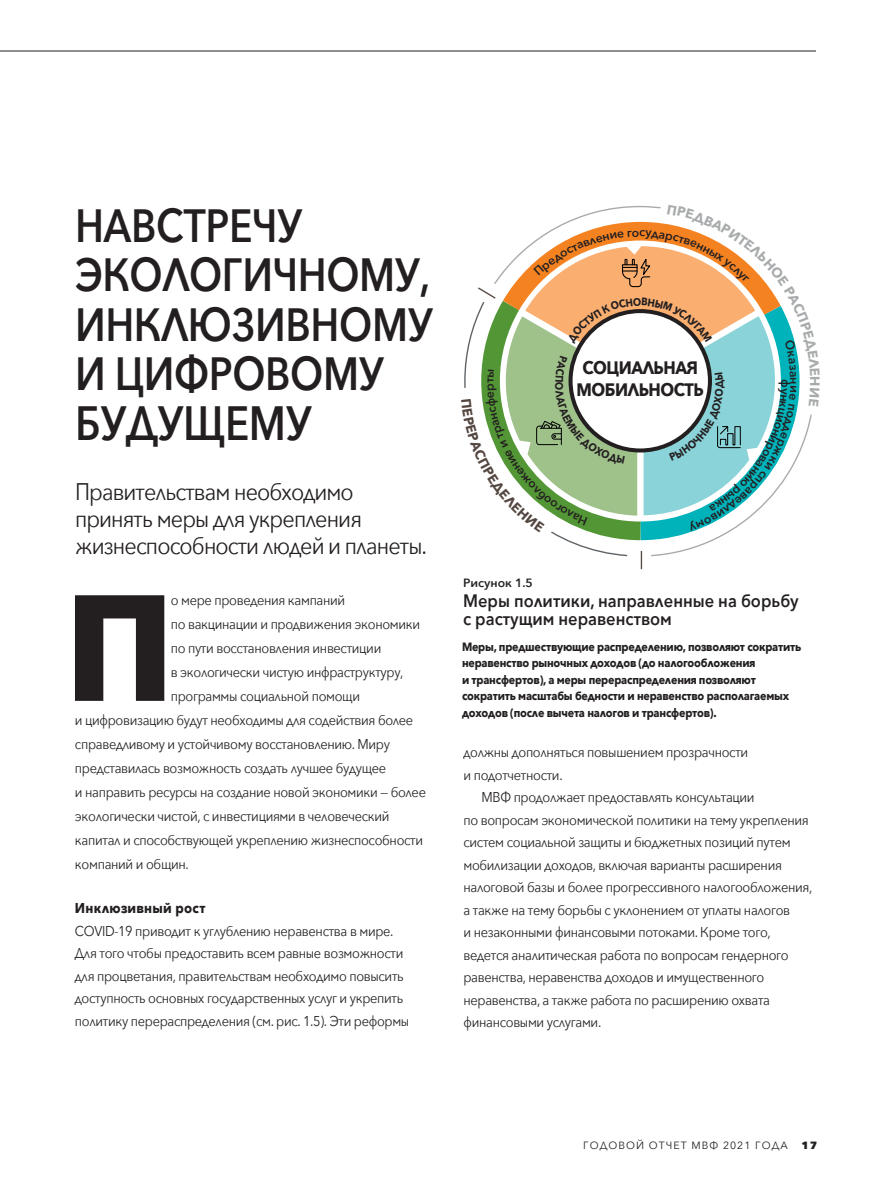
<style>
.page{position:relative;width:891px;height:1188px;background:#fff}
.page>*{position:absolute;margin:0;border:0;box-sizing:border-box;transform-origin:0 0}
.t1{font:900 156.75px "Myriad Pro";color:#231f20}
.t2{font:600 48px "Avenir Next";letter-spacing:-.01em;color:#231f20;scale:.84 1}
.t3{font:600 46.5px/49.5px "Avenir Next";letter-spacing:-.01em;color:#231f20;scale:.84 1}
.t4{font:24px/27px "Avenir Next";letter-spacing:-.04em;color:#231f20;scale:.9 1}
.t5{font:600 18px/18px "Avenir Next";color:#231f20;scale:.9 1}
.t6{font:700 18px/21.9px "Avenir Next";letter-spacing:-.03em;color:#231f20;text-align:center;scale:.9 1}
.t7{font:14.25px/22.5px "Avenir Next";letter-spacing:-.025em;color:#231f20;scale:.9 1}
.t8{font:700 14.25px "Avenir Next";letter-spacing:.02em;color:#231f20;scale:.9 1}
.t9{font:700 12px/16.5px "Avenir Next";letter-spacing:-.02em;color:#231f20;scale:.9 1}
.t10{font:600 12px "Avenir Next";color:#231f20}
.t11{font:700 10.8px "Avenir Next";color:#231f20;scale:.9 1}
.t12{font:10.5px "Avenir Next";letter-spacing:.1em;color:#231f20}
.t13{font:800 10.5px "Avenir Next";color:#231f20}
</style>
<div class="page">
<hr style="left:0;top:51px;width:816px;height:1px;background:#231f20">
<svg style="left:464px;top:205px;width:348px;height:364px"></svg>
<h3 class="t3" style="left:75px;top:200px;width:428px">НАВСТРЕЧУ<br>ЭКОЛОГИЧНОМУ,<br>ИНКЛЮЗИВНОМУ<br>И ЦИФРОВОМУ</h3>
<h2 class="t2" style="left:75px;top:382px;width:283px">БУДУЩЕМУ</h2>
<h3 class="t4" style="left:75px;top:477px;width:393px">Правительствам необходимо принять меры для укрепления жизнеспособности людей и планеты.</h3>
<h1 class="t1" style="left:65px;top:559px;width:110px">П</h1>
<p class="t7" style="left:171px;top:588px;width:195px">о мере проведения кампаний</p>
<p class="t7" style="left:171px;top:612px;width:279px">по вакцинации и продвижения экономики</p>
<p class="t7" style="left:171px;top:636px;width:236px">по пути восстановления инвестиции</p>
<p class="t7" style="left:171px;top:660px;width:260px">в экологически чистую инфраструктуру,</p>
<p class="t7" style="left:171px;top:684px;width:212px">программы социальной помощи</p>
<p class="t7" style="left:75px;top:708px;width:377px">и цифровизацию будут необходимы для содействия более</p>
<p class="t7" style="left:75px;top:732px;width:351px">справедливому и устойчивому восстановлению. Миру</p>
<p class="t7" style="left:75px;top:756px;width:347px">представилась возможность создать лучшее будущее</p>
<p class="t7" style="left:75px;top:780px;width:392px">и направить ресурсы на создание новой экономики — более</p>
<p class="t7" style="left:75px;top:804px;width:351px">экологически чистой, с инвестициями в человеческий</p>
<p class="t7" style="left:75px;top:828px;width:388px">капитал и способствующей укреплению жизнеспособности</p>
<p class="t7" style="left:75px;top:852px;width:128px">компаний и общин.</p>
<p class="t8" style="left:75px;top:896px;width:147px">Инклюзивный рост</p>
<p class="t7" style="left:75px;top:919px;width:373px">COVID-19 приводит к углублению неравенства в мире.<br>Для того чтобы предоставить всем равные возможности для процветания, правительствам необходимо повысить доступность основных государственных услуг и укрепить политику перераспределения (см. рис. 1.5). Эти реформы</p>
<p class="t6" style="left:577px;top:357px;width:143px">СОЦИАЛЬНАЯ<br>МОБИЛЬНОСТЬ</p>
<p class="t11" style="left:710px;top:388px;width:11px;rotate:-90deg">Д</p>
<p class="t10" style="left:463px;top:573px;width:71px">Рисунок 1.5</p>
<p class="t5" style="left:463px;top:591px;width:375px">Меры политики, направленные на борьбу с растущим неравенством</p>
<p class="t9" style="left:462px;top:638px;width:379px">Меры, предшествующие распределению, позволяют сократить неравенство рыночных доходов (до налогообложения<br>и трансфертов), а меры перераспределения позволяют сократить масштабы бедности и неравенство располагаемых доходов (после вычета налогов и трансфертов).</p>
<p class="t7" style="left:464px;top:740px;width:318px">должны дополняться повышением прозрачности и подотчетности.</p>
<p class="t7" style="left:464px;top:785px;width:389px;text-indent:18px">МВФ продолжает предоставлять консультации<br>по вопросам экономической политики на тему укрепления систем социальной защиты и бюджетных позиций путем мобилизации доходов, включая варианты расширения налоговой базы и более прогрессивного налогообложения, а также на тему борьбы с уклонением от уплаты налогов<br>и незаконными финансовыми потоками. Кроме того, ведется аналитическая работа по вопросам гендерного равенства, неравенства доходов и имущественного неравенства, а также работа по расширению охвата финансовыми услугами.</p>
<p class="t12" style="left:583px;top:1136px;width:206px">ГОДОВОЙ ОТЧЕТ МВФ 2021 ГОДА</p>
<p class="t13" style="left:801px;top:1138px;width:17px">17</p>
</div>
